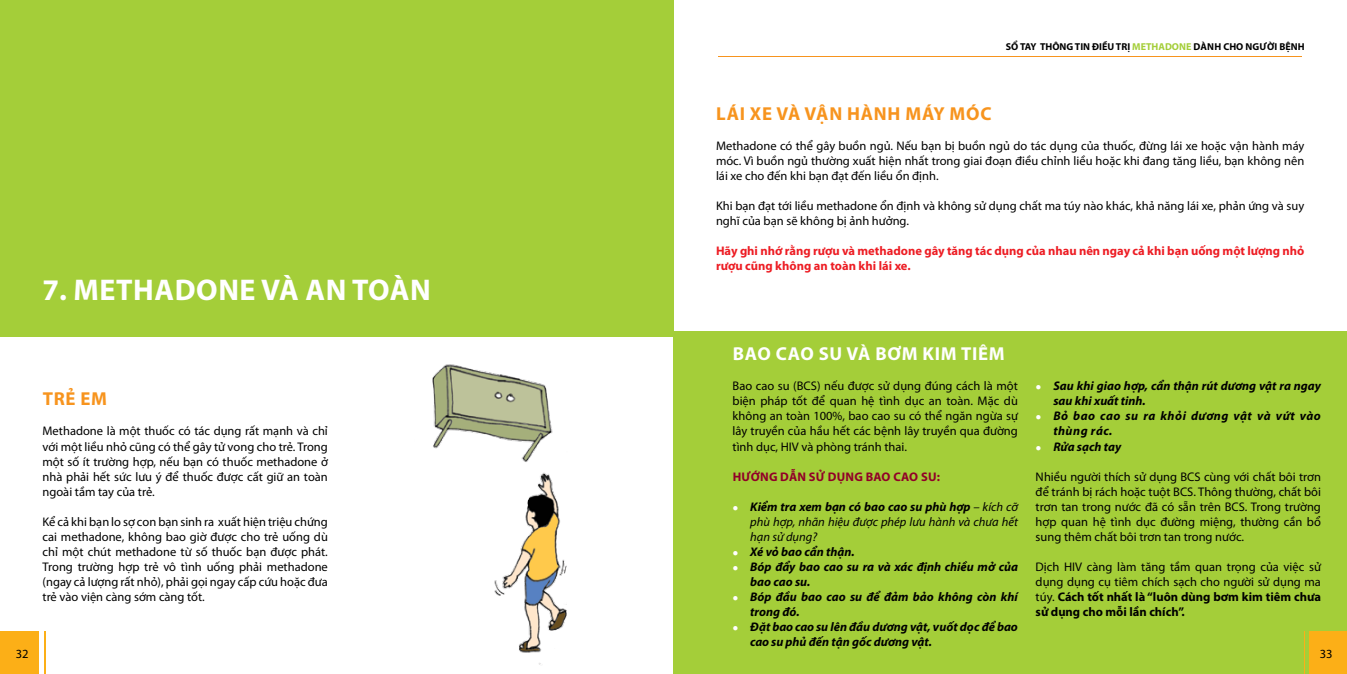
<style>
.page{position:relative;width:1347px;height:674px;background:#fff}
.page>*{position:absolute;margin:0;border:0;box-sizing:border-box;transform-origin:0 0}
.t1{font:700 30px "Myriad Pro";letter-spacing:.02em;color:#fff}
.t2{font:700 18.75px "Myriad Pro";letter-spacing:.04em;color:#f7941e}
.t3{font:700 18.75px "Myriad Pro";letter-spacing:.04em;color:#fff}
.t4{font:12.5px/15px "Myriad Pro";color:#000;text-align:justify}
.t5{font:italic 700 12.5px/15px "Myriad Pro";color:#000}
.t6{font:700 12.5px/15px "Myriad Pro";color:#ed1d24}
.t7{font:italic 12.5px/15px "Myriad Pro";color:#000;text-align:justify}
.t8{font:italic 700 12.5px/15px "Myriad Pro";letter-spacing:.04em;color:#000}
.t9{font:700 12.5px "Myriad Pro";letter-spacing:.06em;color:#910028}
.t10{font:700 10px "Myriad Pro";color:#000}
.s1{color:#a4ce39}
.s2{font-family:"Times New Roman";font-style:normal;font-size:10px;color:#fff}
.s3{font-weight:700}
.s4{font-family:"Times New Roman";font-weight:400;font-style:normal;font-size:10px;color:#fff}
</style>
<div class="page">
<div style="left:0;top:631px;width:38px;height:42px;background:#fcaf17"></div>
<hr style="left:44px;top:631px;width:1px;height:42px;background:#fcaf17">
<hr style="left:718px;top:56px;width:584px;height:1px;background:#f7941e">
<div style="left:673px;top:331px;width:673px;height:342px;background:#a4ce39"></div>
<div style="left:1309px;top:631px;width:37px;height:42px;background:#fcaf17"></div>
<hr style="left:1303px;top:631px;width:1px;height:42px;background:#fcaf17">
<div style="left:0;top:0;width:673px;height:337px;background:#a4ce39"></div>
<img style="left:432px;top:364px;width:135px;height:301px">
<h1 class="t1" style="left:43px;top:270px;width:390px">7. METHADONE VÀ AN TOÀN</h1>
<h2 class="t2" style="left:43px;top:386px;width:52px">Trẻ em</h2>
<p class="t4" style="left:43px;top:423px;width:287px">Methadone là một thuốc có tác dụng rất mạnh và chỉ với một liều nhỏ cũng có thể gây tử vong cho trẻ. Trong một số ít trường hợp, nếu bạn có thuốc methadone ở nhà phải hết sức lưu ý để thuốc được cất giữ an toàn ngoài tầm tay của trẻ.</p>
<p class="t4" style="left:43px;top:513px;width:287px">Kể cả khi bạn lo sợ con bạn sinh ra xuất hiện triệu chứng cai methadone, không bao giờ được cho trẻ uống dù chỉ một chút methadone từ số thuốc bạn được phát.<br>Trong trường hợp trẻ vô tình uống phải methadone (ngay cả lượng rất nhỏ), phải gọi ngay cấp cứu hoặc đưa trẻ vào viện càng sớm càng tốt.</p>
<p class="t4" style="left:16px;top:645px;width:14px">32</p>
<p class="t10" style="left:1005px;top:40px;width:300px">SỔ TAY THÔNG TIN ĐIỀU TRỊ <span class="s1">METHADONE</span> DÀNH CHO ng ười BỆNH</p>
<h2 class="t2" style="left:716px;top:101px;width:145px">Lái xe và vận hành</h2>
<h2 class="t2" style="left:905px;top:101px;width:59px">máy móc</h2>
<p class="t4" style="left:716px;top:138px;width:590px">Methadone có thể gây buồn ngủ. Nếu bạn bị buồn ngủ do tác dụng của thuốc, đừng lái xe hoặc vận hành máy móc. Vì buồn ngủ thường xuất hiện nhất trong giai đoạn điều chỉnh liều hoặc khi đang tăng liều, bạn không nên lái xe cho đến khi bạn đạt đến liều ổn định.</p>
<p class="t4" style="left:716px;top:198px;width:590px">Khi bạn đạt tới liều methadone ổn định và không sử dụng chất ma túy nào khác, khả năng lái xe, phản ứng và suy nghĩ của bạn sẽ không bị ảnh hưởng.</p>
<p class="t6" style="left:716px;top:243px;width:590px">Hãy ghi nhớ rằng rượu và methadone gây tăng tác dụng của nhau nên ngay cả khi bạn uống một lượng nhỏ rượu cũng không an toàn khi lái xe.</p>
<h2 class="t3" style="left:732px;top:341px;width:57px">Bao cao</h2>
<h2 class="t3" style="left:818px;top:341px;width:72px">su và bơm</h2>
<h2 class="t3" style="left:922px;top:341px;width:82px">kim tiêm</h2>
<p class="t4" style="left:732px;top:378px;width:287px">Bao cao su (BCS) nếu được sử dụng đúng cách là một biện pháp tốt để quan hệ tình dục an toàn. Mặc dù không an toàn 100%, bao cao su có thể ngăn ngừa sự lây truyền của hầu hết các bệnh lây truyền qua đường tình dục, HIV và phòng tránh thai.</p>
<p class="t9" style="left:732px;top:468px;width:142px">Hướng dẫn sử dụng bao</p>
<p class="t9" style="left:893px;top:468px;width:10px">cao</p>
<p class="t9" style="left:921px;top:468px;width:20px">su :</p>
<p class="t7" style="left:750px;top:498px;width:269px;text-indent:-18px"><span class="s2">●</span> <span class="s3">Kiểm tra xem bạn có bao cao su phù hợp</span> – kích cỡ phù hợp, nhãn hiệu được phép lưu hành và chưa hết hạn sử dụng?</p>
<p class="t5" style="left:732px;top:543px;width:124px"><span class="s4">●</span> Xé vỏ bao cẩn thận.</p>
<p class="t5" style="left:750px;top:558px;width:269px;text-indent:-18px"><span class="s4">●</span> Bóp đẩy bao cao su ra và xác định chiều mở của bao cao su.</p>
<p class="t5" style="left:750px;top:588px;width:269px;text-indent:-18px"><span class="s4">●</span> Bóp đầu bao cao su để đảm bảo không còn khí trong đó.</p>
<p class="t5" style="left:750px;top:618px;width:269px;text-indent:-18px"><span class="s4">●</span> Đặt bao cao su lên đầu dương vật, vuốt dọc để bao cao su phủ đến tận gốc dương vật.</p>
<p class="t5" style="left:1053px;top:378px;width:269px;text-indent:-18px"><span class="s4">●</span> Sau khi giao hợp, cẩn thận rút dương vật ra ngay sau khi xuất tinh.</p>
<p class="t8" style="left:1053px;top:408px;width:269px;text-indent:-18px"><span class="s4">●</span> Bỏ bao cao su ra khỏi dương vật và vứt vào thùng rác.</p>
<p class="t5" style="left:1035px;top:438px;width:87px"><span class="s4">●</span> Rửa sạch tay</p>
<p class="t4" style="left:1035px;top:468px;width:287px">Nhiều người thích sử dụng BCS cùng với chất bôi trơn để tránh bị rách hoặc tuột BCS. Thông thường, chất bôi trơn tan trong nước đã có sẵn trên BCS. Trong trường hợp quan hệ tình dục đường miệng, thường cần bổ sung thêm chất bôi trơn tan trong nước.</p>
<p class="t4" style="left:1035px;top:558px;width:287px">Dịch HIV càng làm tăng tầm quan trọng của việc sử dụng dụng cụ tiêm chích sạch cho người sử dụng ma túy. <span class="s3">Cách tốt nhất là “luôn dùng bơm kim tiêm chưa sử dụng cho mỗi lần chích”.</span></p>
<p class="t4" style="left:1319px;top:646px;width:14px">33</p>
</div>
